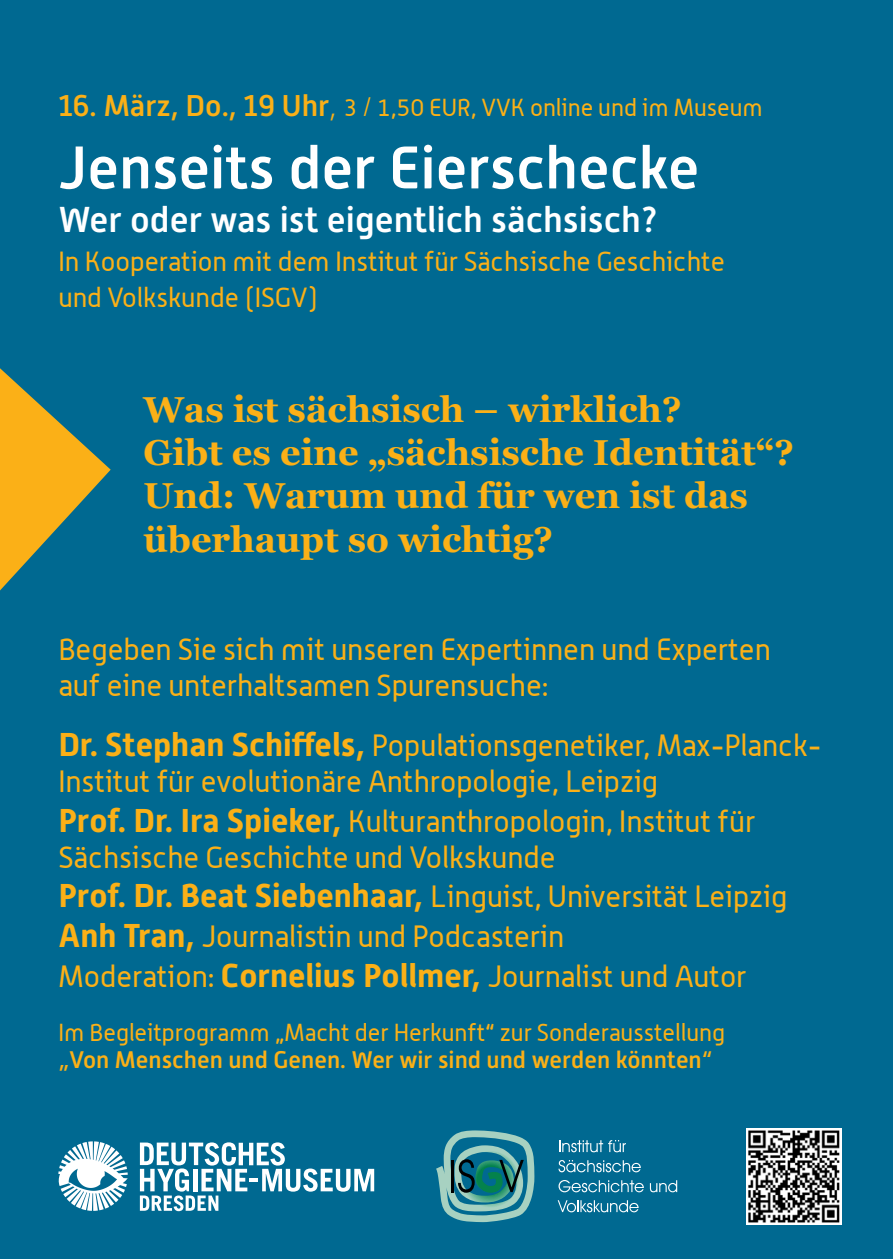
<style>
.page{position:relative;width:893px;height:1259px;background:#006991}
.page>*{position:absolute;margin:0;border:0;box-sizing:border-box;transform-origin:0 0}
.t1{font:500 60px "Alwyn New";color:#fff}
.t2{font:700 36px/43.2px "Georgia";color:#fbb017}
.t3{font:500 36px "Alwyn New";color:#fff}
.t4{font:30px/36px "Alwyn";color:#fbb017}
.t5{font:27px/36px "Alwyn";color:#fbb017}
.t6{font:24px "Alwyn";color:#fbb017}
.t7{font:500 24px "Alwyn New";color:#fbb017}
.s1{font-family:"Alwyn New";font-weight:500;font-size:30px}
.s2{font-family:"Alwyn New";font-weight:300;font-size:30px}
.s3{font-family:"Alwyn New";font-weight:700;font-size:33px}
</style>
<div class="page">
<svg style="left:140px;top:1142px;width:234px;height:69px"></svg>
<svg style="left:58px;top:1141px;width:70px;height:69px"></svg>
<img style="left:746px;top:1128px;width:96px;height:96px">
<svg style="left:0;top:368px;width:111px;height:222px"></svg>
<svg style="left:436px;top:1130px;width:99px;height:92px"></svg>
<hr style="left:451px;top:1160px;width:3px;height:32px;background:#000001">
<svg style="left:558px;top:1200px;width:81px;height:12px"></svg>
<svg style="left:650px;top:1180px;width:27px;height:12px"></svg>
<svg style="left:558px;top:1180px;width:86px;height:12px"></svg>
<svg style="left:558px;top:1160px;width:83px;height:12px"></svg>
<svg style="left:559px;top:1140px;width:67px;height:12px"></svg>
<p class="t6" style="left:58px;top:94px;width:706px"><span class="s1">16. März, Do., 19 Uhr</span><span class="s2">,</span> 3 / 1,50 EUR, VVK online und im Museum</p>
<h1 class="t1" style="left:58px;top:134px;width:642px">Jenseits der Eierschecke</h1>
<p class="t3" style="left:58px;top:199px;width:601px">Wer oder was ist eigentlich sächsisch?</p>
<p class="t5" style="left:58px;top:242px;width:668px">In Kooperation mit dem Institut für Sächsische Geschichte und Volkskunde (ISGV)</p>
<p class="t2" style="left:143px;top:386px;width:652px">Was ist sächsisch – wirklich?<br>Gibt es eine „sächsische Identität“?<br>Und: Warum und für wen ist das überhaupt so wichtig?</p>
<p class="t4" style="left:58px;top:630px;width:714px">Begeben Sie sich mit unseren Expertinnen und Experten auf eine unterhaltsamen Spurensuche:</p>
<p class="t4" style="left:58px;top:727px;width:765px"><span class="s3">Dr. Stephan Schiffels,</span> Populationsgenetiker, Max-Planck-<br>Institut für evolutionäre Anthropologie, Leipzig</p>
<p class="t4" style="left:58px;top:802px;width:698px"><span class="s3">Prof. Dr. Ira Spieker,</span> Kulturanthropologin, Institut für<br>Sächsische Geschichte und Volkskunde</p>
<p class="t4" style="left:58px;top:876px;width:730px;line-height:39.6px"><span class="s3">Prof. Dr. Beat Siebenhaar,</span> Linguist, Universität Leipzig<br><span class="s3">Anh Tran,</span> Journalistin und Podcasterin<br>Moderation: <span class="s3">Cornelius Pollmer,</span> Journalist und Autor</p>
<p class="t6" style="left:58px;top:1018px;width:668px">Im Begleitprogramm „Macht der Herkunft“ zur Sonderausstellung</p>
<p class="t7" style="left:58px;top:1045px;width:655px">„Von Menschen und Genen. Wer wir sind und werden könnten“</p>
</div>
